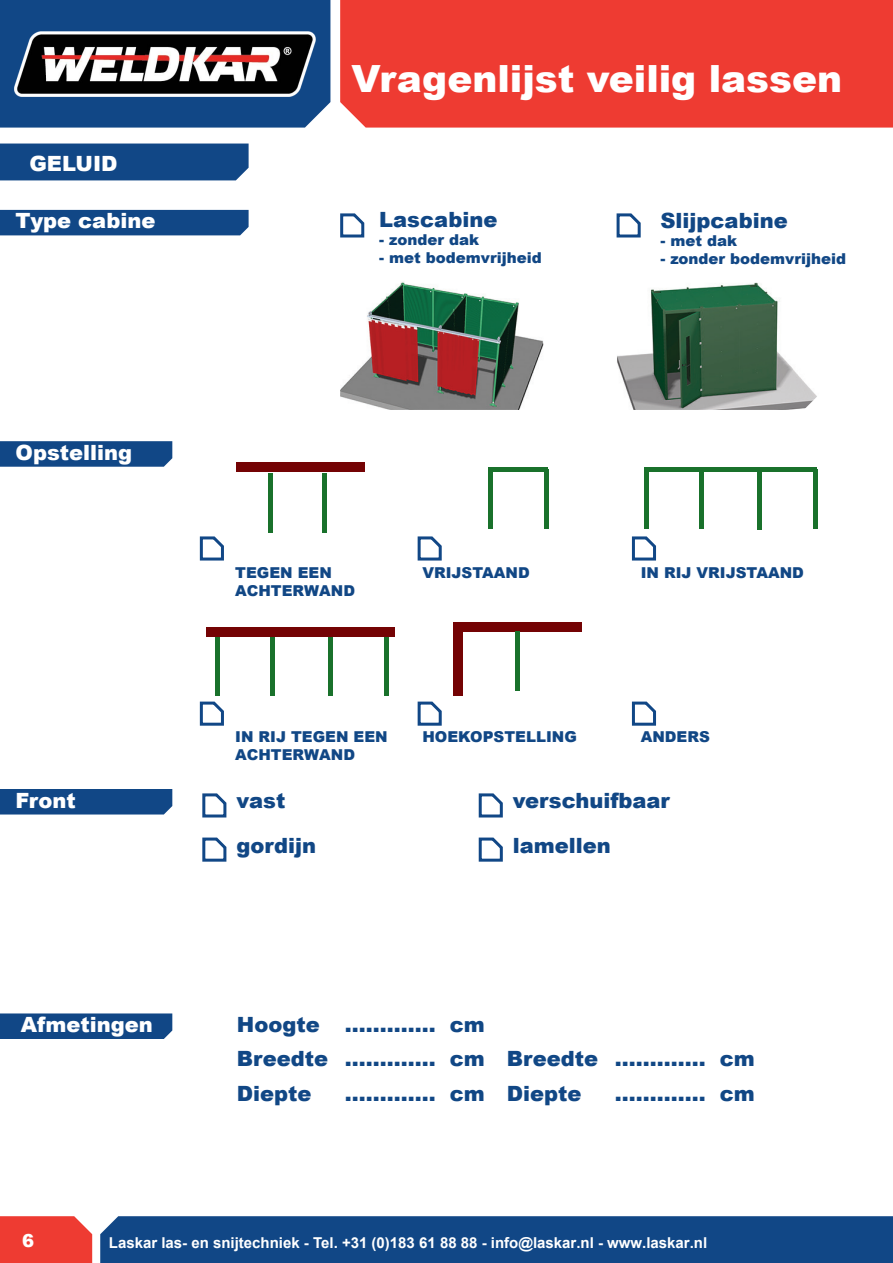
<style>
.page{position:relative;width:893px;height:1263px;background:#fff}
.page>*{position:absolute;margin:0;border:0;box-sizing:border-box;transform-origin:0 0}
.t1{font:900 37.5px "Arial";color:#fff}
.t2{font:900 21px/34.5px "Arial";color:#114785}
.t3{font:900 21px "Arial";color:#fff}
.t4{font:900 18px "Arial";color:#fff}
.t5{font:900 15px/18px "Arial";color:#114785}
.t6{font:700 15px "Arial";color:#fff}
</style>
<div class="page">
<div style="left:0;top:0;width:330px;height:128px;background:#114786"></div>
<div style="left:340px;top:0;width:553px;height:128px;background:#ee3b32"></div>
<div style="left:0;top:1216px;width:92px;height:47px;background:#ee3b32"></div>
<div style="left:100px;top:1216px;width:793px;height:47px;background:#114786"></div>
<div style="left:0;top:144px;width:249px;height:36px;background:#114786"></div>
<div style="left:0;top:1013px;width:172px;height:26px;background:#114786"></div>
<div style="left:0;top:789px;width:172px;height:25px;background:#114786"></div>
<svg style="left:0;top:441px;width:172px;height:26px"></svg>
<div style="left:0;top:210px;width:249px;height:25px;background:#114786"></div>
<img style="left:340px;top:281px;width:204px;height:129px">
<img style="left:617px;top:282px;width:200px;height:128px">
<svg style="left:340px;top:213px;width:25px;height:25px"></svg>
<svg style="left:616px;top:213px;width:25px;height:25px"></svg>
<svg style="left:199px;top:462px;width:166px;height:99px"></svg>
<svg style="left:417px;top:467px;width:127px;height:94px"></svg>
<svg style="left:631px;top:469px;width:187px;height:92px"></svg>
<svg style="left:199px;top:636px;width:196px;height:90px"></svg>
<svg style="left:417px;top:631px;width:165px;height:95px"></svg>
<svg style="left:631px;top:701px;width:25px;height:25px"></svg>
<div style="left:236px;top:463px;width:129px;height:9px;background:#740304"></div>
<hr style="left:269px;top:473px;width:4px;height:60px;background:#19712b">
<hr style="left:322px;top:473px;width:4px;height:60px;background:#19712b">
<hr style="left:489px;top:469px;width:4px;height:60px;background:#19712b">
<div style="left:544px;top:469px;width:5px;height:60px;background:#19712b"></div>
<hr style="left:489px;top:467px;width:59px;height:4px;background:#19712b">
<hr style="left:644px;top:469px;width:4px;height:60px;background:#19712b">
<hr style="left:700px;top:469px;width:4px;height:60px;background:#19712b">
<hr style="left:644px;top:467px;width:59px;height:4px;background:#19712b">
<hr style="left:758px;top:470px;width:4px;height:59px;background:#19712b">
<div style="left:702px;top:467px;width:59px;height:5px;background:#19712b"></div>
<hr style="left:813px;top:469px;width:4px;height:60px;background:#19712b">
<hr style="left:758px;top:467px;width:59px;height:4px;background:#19712b">
<hr style="left:215px;top:636px;width:4px;height:60px;background:#19712b">
<div style="left:270px;top:636px;width:5px;height:60px;background:#19712b"></div>
<div style="left:328px;top:636px;width:5px;height:60px;background:#19712b"></div>
<hr style="left:384px;top:636px;width:4px;height:60px;background:#19712b">
<div style="left:206px;top:627px;width:189px;height:9px;background:#740304"></div>
<div style="left:453px;top:622px;width:129px;height:9px;background:#740304"></div>
<div style="left:453px;top:622px;width:9px;height:74px;background:#740304"></div>
<hr style="left:516px;top:631px;width:4px;height:60px;background:#19712b">
<svg style="left:202px;top:793px;width:25px;height:25px"></svg>
<svg style="left:478px;top:793px;width:25px;height:25px"></svg>
<svg style="left:202px;top:837px;width:25px;height:25px"></svg>
<svg style="left:478px;top:837px;width:25px;height:25px"></svg>
<img style="left:14px;top:32px;width:302px;height:65px">
<p class="t3" style="left:29px;top:148px;width:90px">GELUID</p>
<p class="t3" style="left:16px;top:206px;width:141px">Type cabine</p>
<p class="t3" style="left:16px;top:438px;width:118px">Opstelling</p>
<p class="t3" style="left:16px;top:786px;width:62px">Front</p>
<h1 class="t1" style="left:351px;top:51px;width:492px">Vragenlijst veilig lassen</h1>
<p class="t2" style="left:379px;top:202px;width:120px">Lascabine</p>
<p class="t5" style="left:379px;top:231px;width:101px">- zonder dak</p>
<p class="t5" style="left:379px;top:249px;width:164px">- met bodemvrijheid</p>
<p class="t2" style="left:660px;top:203px;width:129px">Slijpcabine</p>
<p class="t5" style="left:660px;top:232px;width:78px">- met dak</p>
<p class="t5" style="left:660px;top:250px;width:187px">- zonder bodemvrijheid</p>
<p class="t5" style="left:235px;top:563px;width:121px">TEGEN EEN<br>ACHTERWAND</p>
<p class="t5" style="left:422px;top:563px;width:109px">VRIJSTAAND</p>
<p class="t5" style="left:641px;top:563px;width:165px">IN RIJ VRIJSTAAND</p>
<p class="t5" style="left:235px;top:727px;width:154px">IN RIJ TEGEN EEN<br>ACHTERWAND</p>
<p class="t5" style="left:422px;top:727px;width:156px">HOEKOPSTELLING</p>
<p class="t5" style="left:641px;top:727px;width:71px">ANDERS</p>
<p class="t2" style="left:236px;top:783px;width:50px">vast</p>
<p class="t2" style="left:513px;top:783px;width:159px">verschuifbaar</p>
<p class="t2" style="left:236px;top:827px;width:81px">gordijn</p>
<p class="t2" style="left:513px;top:827px;width:100px">lamellen</p>
<p class="t3" style="left:21px;top:1009px;width:133px">Afmetingen</p>
<p class="t2" style="left:237px;top:1006px;width:519px">Hoogte ............. cm<br>Breedte ............. cm Breedte ............. cm<br>Diepte</p>
<p class="t2" style="left:345px;top:1075px;width:238px">............. cm Diepte</p>
<p class="t2" style="left:615px;top:1075px;width:141px">............. cm</p>
<p class="t4" style="left:22px;top:1228px;width:14px">6</p>
<p class="t6" style="left:109px;top:1232px;width:600px">Laskar las- en snijtechniek - Tel. +31 (0)183 61 88 88 - info@laskar.nl - www.laskar.nl</p>
</div>
